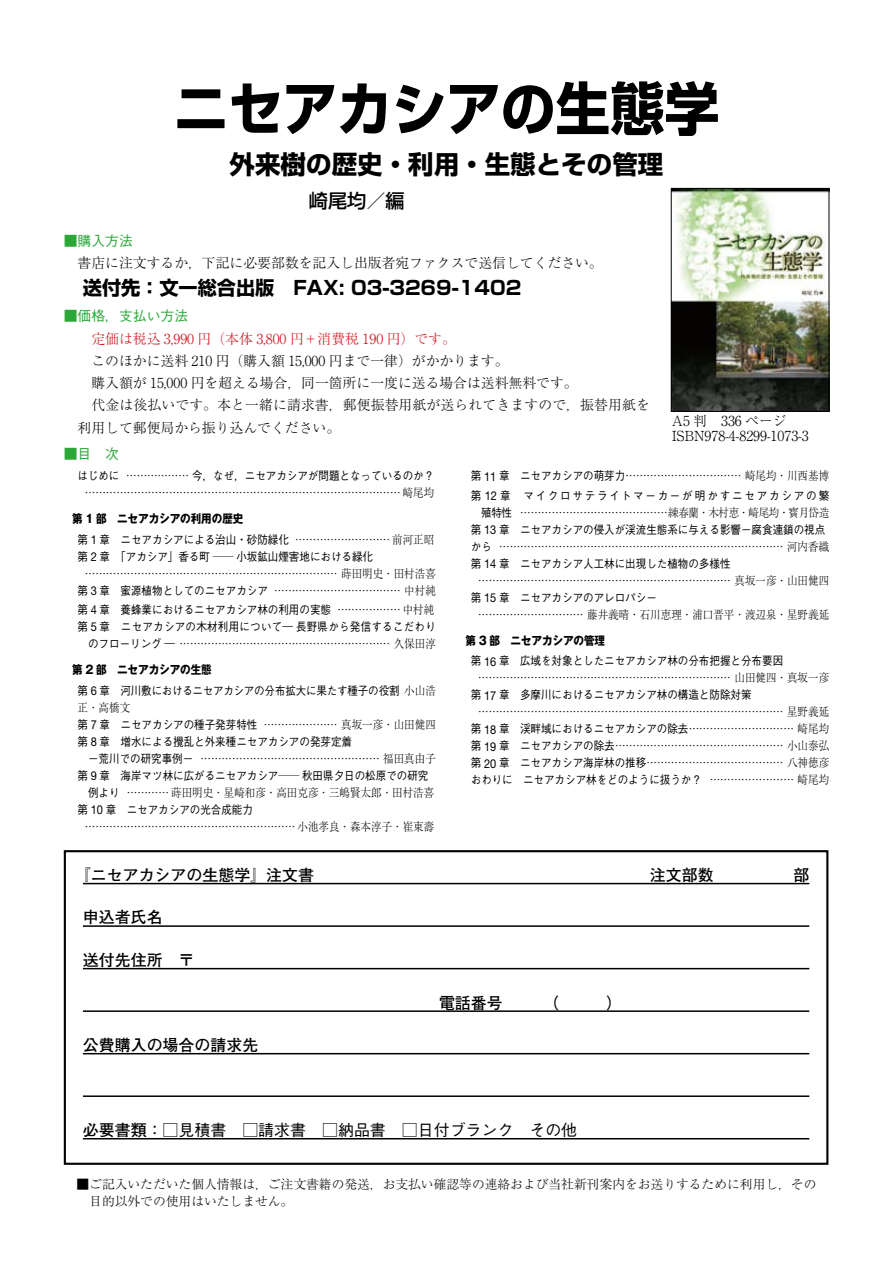
<style>
.page{position:relative;width:893px;height:1263px;background:#fff}
.page>*{position:absolute;margin:0;border:0;box-sizing:border-box;transform-origin:0 0}
.t1{font:700 57.45px "Shin Go Pro";color:#000;scale:.95 1}
.t2{font:700 25.5px "Shin Go Pro";color:#000}
.t3{font:700 19.2px "Shin Go Pro";color:#000}
.t4{font:500 19.2px "Shin Go Pro";color:#000}
.t5{font:700 15.9px "Futo Go B101 Pro";color:#000}
.t6{font:500 15.9px "Gothic BBB Pro";color:#000}
.t7{font:300 13.8px/22.4px "Ryumin Pro";color:#000}
.t8{font:300 13.8px "Ryumin Pro";color:#d0111b}
.t9{font:500 13.8px "Gothic BBB Pro";color:#2ba738}
.t10{font:300 12.75px/17px "Ryumin Pro";color:#000}
.t11{font:500 11.7px/17px "Gothic BBB Pro";color:#000;scale:.9 1}
.t12{font:300 11.7px "Ryumin Pro";color:#000;scale:.9 1}
.t13{font:700 11.7px "Gothic MB101 Pro";color:#000;scale:.9 1}
.t14{font:300 11.7px "Ryumin Pro";letter-spacing:-.035em;color:#000;scale:.9 1}
.t15{font:500 11.7px "Gothic BBB Pro";letter-spacing:.025em;color:#000;scale:.9 1}
.t16{font:500 11.7px "Gothic BBB Pro";letter-spacing:.17em;color:#000;scale:.9 1}
.s1{font-family:"Ryumin Pro";font-weight:300}
.s2{font-family:"Helvetica Neue LT Std";font-weight:400;font-size:12.3px}
.s3{font-family:"Gothic BBB Pro";font-weight:500}
.s4{font-family:"Futo Go B101 Pro";font-weight:700}
</style>
<div class="page">
<img style="left:673px;top:190px;width:154px;height:220px">
<div style="left:671px;top:188px;width:158px;height:224px;border:1px solid #000"></div>
<hr style="left:83px;top:883px;width:726px;height:1px;background:#000">
<hr style="left:83px;top:925px;width:726px;height:2px;background:#000">
<hr style="left:83px;top:968px;width:726px;height:1px;background:#000">
<hr style="left:83px;top:1010px;width:726px;height:2px;background:#000">
<hr style="left:83px;top:1053px;width:726px;height:1px;background:#000">
<hr style="left:83px;top:1095px;width:726px;height:2px;background:#000">
<hr style="left:83px;top:1138px;width:726px;height:1px;background:#000">
<div style="left:64px;top:850px;width:764px;height:315px;border:2px solid #000"></div>
<h1 class="t1" style="left:174px;top:63px;width:576px">ニセアカシアの生態学</h1>
<h2 class="t2" style="left:230px;top:144px;width:435px">外来樹の歴史・利用・生態とその管理</h2>
<h3 class="t4" style="left:309px;top:185px;width:97px">崎尾均／編</h3>
<p class="t9" style="left:64px;top:229px;width:71px">■購入方法</p>
<p class="t7" style="left:78px;top:251px;width:527px">書店に注文するか，下記に必要部数を記入し出版者宛ファクスで送信してください。</p>
<h3 class="t3" style="left:64px;top:272px;width:459px">　送付先：文一総合出版　FAX: 03-3269-1402</h3>
<p class="t9" style="left:64px;top:305px;width:126px">■価格，支払い方法</p>
<p class="t8" style="left:91px;top:327px;width:366px">定価は税込 3,990 円（本体 3,800 円＋消費税 190 円）です。</p>
<p class="t7" style="left:78px;top:348px;width:574px">　このほかに送料 210 円（購入額 15,000 円まで一律）がかかります。<br>　購入額が 15,000 円を超える場合，同一箇所に一度に送る場合は送料無料です。<br>　代金は後払いです。本と一緒に請求書，郵便振替用紙が送られてきますので，振替用紙を利用して郵便局から振り込んでください。</p>
<p class="t9" style="left:64px;top:443px;width:57px">■目　次</p>
<p class="t7" style="left:672px;top:411px;width:138px;line-height:15.9px">A5 判　336 ページ<br>ISBN978-4-8299-1073-3</p>
<p class="t11" style="left:126px;top:466px;width:344px">……………… 今，なぜ，ニセアカシアが問題となっているのか?</p>
<p class="t11" style="left:85px;top:466px;width:390px;text-indent:-7px">はじめに……………………………………………………………………………… <span class="s1">崎尾均</span></p>
<p class="t13" style="left:72px;top:509px;width:192px">第 1 部　ニセアカシアの利用の歴史</p>
<p class="t11" style="left:295px;top:530px;width:156px">……………………… <span class="s1">前河正昭</span></p>
<p class="t11" style="left:78px;top:530px;width:38px">第<span class="s2">1</span> 章</p>
<p class="t11" style="left:78px;top:547px;width:330px">第 <span class="s2">2</span> 章「アカシア」香る町 ── 小坂鉱山煙害地における緑化</p>
<p class="t11" style="left:85px;top:564px;width:391px">……………………………………………………………… <span class="s1">蒔田明史・田村浩喜</span></p>
<p class="t11" style="left:274px;top:581px;width:181px">……………………………… <span class="s1">中村純</span></p>
<p class="t11" style="left:121px;top:530px;width:189px">ニセアカシアによる治山・砂防緑化</p>
<p class="t11" style="left:78px;top:581px;width:38px">第<span class="s2">3</span> 章</p>
<p class="t11" style="left:121px;top:581px;width:165px">蜜源植物としてのニセアカシア</p>
<p class="t11" style="left:78px;top:600px;width:38px">第<span class="s2">4</span> 章</p>
<p class="t11" style="left:121px;top:600px;width:235px">養蜂業におけるニセアカシア林の利用の実態</p>
<p class="t11" style="left:337px;top:600px;width:109px">……………… <span class="s1">中村純</span></p>
<p class="t11" style="left:88px;top:617px;width:388px;text-indent:-11px">第 <span class="s2">5</span> 章<br>のフローリング <span class="s1">―</span> …………………………………………………… <span class="s1">久保田淳</span></p>
<p class="t13" style="left:72px;top:660px;width:157px">第 2 部　ニセアカシアの生態</p>
<p class="t11" style="left:121px;top:681px;width:352px">河川敷におけるニセアカシアの分布拡大に果たす種子の役割<span class="s1">小山浩</span></p>
<p class="t15" style="left:121px;top:617px;width:351px">ニセアカシアの木材利用について<span class="s1">―</span> 長野県から発信するこだわり</p>
<p class="t11" style="left:78px;top:681px;width:38px">第<span class="s2">6</span> 章</p>
<p class="t12" style="left:78px;top:699px;width:60px">正・高橋文</p>
<p class="t11" style="left:78px;top:715px;width:38px">第<span class="s2">7</span> 章</p>
<p class="t11" style="left:78px;top:732px;width:38px">第<span class="s2">8</span> 章</p>
<p class="t12" style="left:264px;top:716px;width:193px"><span class="s3">…………………</span> 真坂一彦・山田健四</p>
<p class="t11" style="left:121px;top:715px;width:154px">ニセアカシアの種子発芽特性</p>
<p class="t11" style="left:121px;top:732px;width:259px">増水による攪乱と外来種ニセアカシアの発芽定着</p>
<p class="t11" style="left:201px;top:749px;width:263px">…………………………………………… <span class="s1">福田真由子</span></p>
<p class="t11" style="left:121px;top:749px;width:344px;text-indent:-32px">－荒川での研究事例－<br>海岸マツ林に広がるニセアカシア── 秋田県夕日の松原での研究</p>
<p class="t11" style="left:78px;top:766px;width:38px">第<span class="s2">9</span> 章</p>
<p class="t11" style="left:88px;top:783px;width:37px">例より</p>
<p class="t12" style="left:127px;top:784px;width:343px"><span class="s3">…………</span> 蒔田明史・星崎和彦・高田克彦・三嶋賢太郎・田村浩喜</p>
<p class="t11" style="left:85px;top:800px;width:390px;text-indent:-7px">第<span class="s2">10</span> 章<br>…………………………………………………… <span class="s1">小池孝良・森本淳子・崔東壽</span></p>
<p class="t11" style="left:127px;top:800px;width:142px">ニセアカシアの光合成能力</p>
<h3 class="t5" style="left:75px;top:862px;width:241px">『ニセアカシアの生態学』注文書</h3>
<h3 class="t5" style="left:83px;top:905px;width:81px">申込者氏名</h3>
<h3 class="t5" style="left:179px;top:947px;width:17px">〒</h3>
<h3 class="t5" style="left:83px;top:947px;width:81px">送付先住所</h3>
<h3 class="t5" style="left:83px;top:1032px;width:177px">公費購入の場合の請求先</h3>
<p class="t11" style="left:471px;top:466px;width:44px">第<span class="s2">11</span> 章</p>
<p class="t11" style="left:520px;top:466px;width:345px">ニセアカシアの萌芽力…………………………… <span class="s1">崎尾均・川西基博</span></p>
<p class="t11" style="left:471px;top:485px;width:46px">第<span class="s2">12</span> 章</p>
<p class="t16" style="left:523px;top:486px;width:341px">マイクロサテライトマーカーが明かすニセアカシアの繁</p>
<p class="t11" style="left:481px;top:502px;width:36px">殖特性</p>
<p class="t14" style="left:520px;top:503px;width:345px"><span class="s3">……………………………………</span>練春蘭・木村恵・崎尾均・寳月岱造</p>
<p class="t11" style="left:520px;top:519px;width:341px">ニセアカシアの侵入が渓流生態系に与える影響－腐食連鎖の視点</p>
<p class="t11" style="left:499px;top:519px;width:368px;text-indent:-28px">第<span class="s2">13</span> 章<br>……………………………………………………………………… <span class="s1">河内香織</span></p>
<p class="t11" style="left:471px;top:536px;width:25px">から</p>
<p class="t11" style="left:471px;top:553px;width:44px">第<span class="s2">14</span> 章</p>
<p class="t11" style="left:478px;top:570px;width:391px">……………………………………………………………… <span class="s1">真坂一彦・山田健四</span></p>
<p class="t11" style="left:520px;top:587px;width:154px">ニセアカシアのアレロパシー</p>
<p class="t11" style="left:520px;top:553px;width:235px">ニセアカシア人工林に出現した植物の多様性</p>
<p class="t11" style="left:471px;top:587px;width:44px">第<span class="s2">15</span> 章</p>
<p class="t12" style="left:478px;top:605px;width:391px"><span class="s3">…………………………</span> 藤井義晴・石川恵理・浦口晋平・渡辺泉・星野義延</p>
<p class="t13" style="left:466px;top:630px;width:157px">第 3 部　ニセアカシアの管理</p>
<p class="t11" style="left:520px;top:651px;width:294px">広域を対象としたニセアカシア林の分布把握と分布要因</p>
<p class="t11" style="left:471px;top:651px;width:44px">第<span class="s2">16</span> 章</p>
<p class="t11" style="left:478px;top:668px;width:391px">……………………………………………………………… <span class="s1">山田健四・真坂一彦</span></p>
<p class="t11" style="left:520px;top:685px;width:259px">多摩川におけるニセアカシア林の構造と防除対策</p>
<p class="t11" style="left:471px;top:685px;width:44px">第<span class="s2">17</span> 章</p>
<p class="t11" style="left:478px;top:702px;width:391px">…………………………………………………………………………… <span class="s1">星野義延</span></p>
<p class="t11" style="left:520px;top:719px;width:345px">渓畔域におけるニセアカシアの除去………………………… <span class="s1">崎尾均</span></p>
<p class="t11" style="left:471px;top:719px;width:44px">第<span class="s2">18</span> 章</p>
<p class="t11" style="left:471px;top:736px;width:44px">第<span class="s2">19</span> 章</p>
<p class="t11" style="left:520px;top:736px;width:345px">ニセアカシアの除去………………………………………… <span class="s1">小山泰弘</span></p>
<p class="t11" style="left:471px;top:753px;width:44px">第<span class="s2">20</span> 章</p>
<p class="t11" style="left:520px;top:753px;width:345px">ニセアカシア海岸林の推移………………………………… <span class="s1">八神徳彦</span></p>
<p class="t11" style="left:471px;top:770px;width:48px">おわりに</p>
<p class="t11" style="left:523px;top:770px;width:342px">ニセアカシア林をどのように扱うか？ …………………… <span class="s1">崎尾均</span></p>
<h3 class="t5" style="left:650px;top:862px;width:161px">注文部数　　　　　部</h3>
<h3 class="t5" style="left:543px;top:990px;width:17px">)</h3>
<h3 class="t5" style="left:606px;top:990px;width:17px">(</h3>
<h3 class="t6" style="left:83px;top:1117px;width:496px"><span class="s4">必要書類：</span>□見積書　□請求書　□納品書　□日付ブランク　その他</h3>
<p class="t10" style="left:89px;top:1174px;width:729px;text-indent:-13px">■ご記入いただいた個人情報は，ご注文書籍の発送，お支払い確認等の連絡および当社新刊案内をお送りするために利用し，その目的以外での使用はいたしません。</p>
</div>
